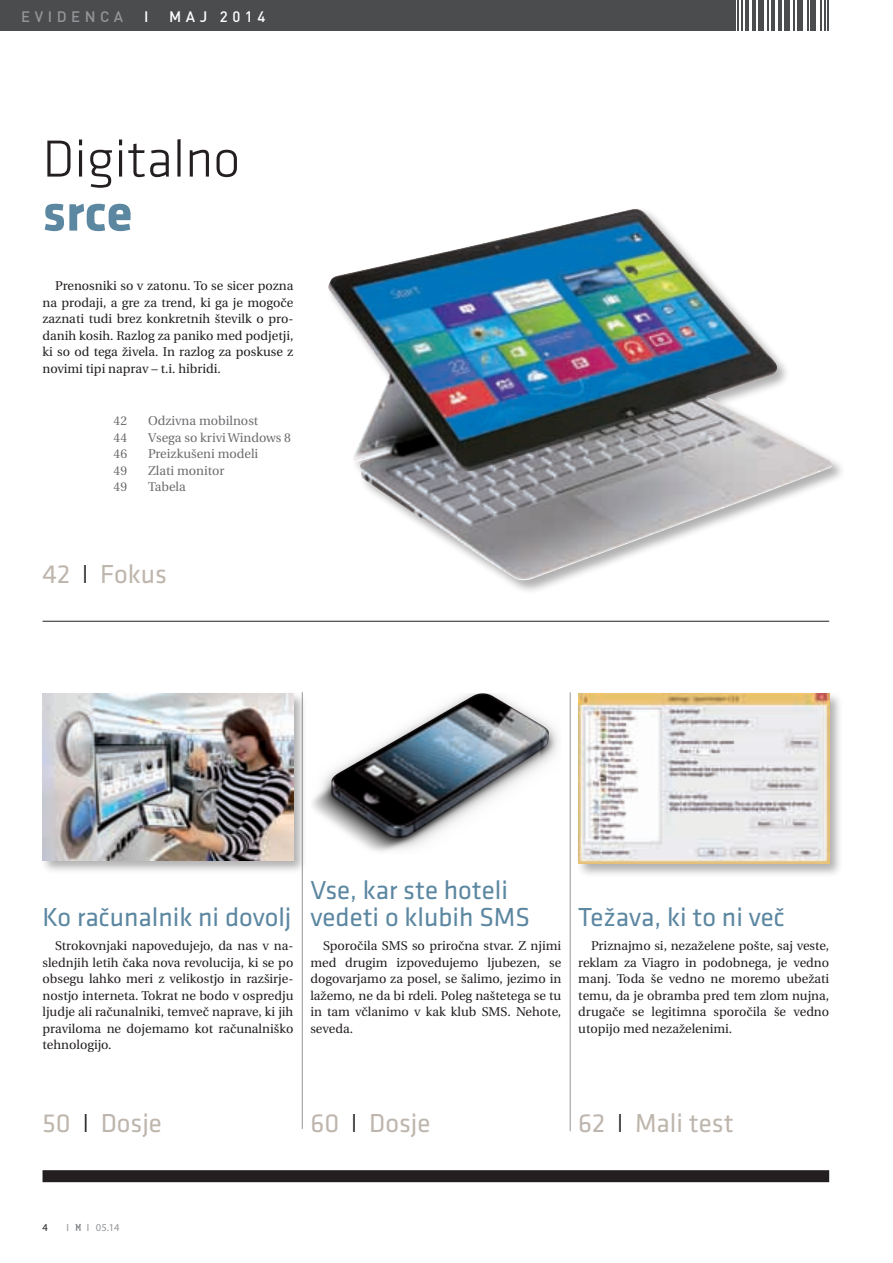
<style>
.page{position:relative;width:893px;height:1263px;background:#fff}
.page>*{position:absolute;margin:0;border:0;box-sizing:border-box;transform-origin:0 0}
.body_utopia{font:300 54px/54px "Klavika Basic";color:#231f20}
.body_utopia-2{font:27px/27px "Klavika Basic";color:#5c87a1}
.novice_www_semibold{font:27px "Klavika Basic";color:#beb6ad}
.pasica_rubrika_DIN{font:500 15px "DIN";letter-spacing:.3em;color:#939598}
.pasica_rubrika_DIN-2{font:500 15px "DIN";letter-spacing:.3em;color:#fff}
.body_utopia_odstavek{font:12.75px/16.5px "Utopia";color:#231f20;text-align:justify}
.kazalo_podnaslovi{font:12.75px "Utopia";color:#6c6d70}
.t1{font:10.5px "Myriad Pro";color:#939598}
.t2{font:10.5px "Myriad Pro";color:#231f20}
.s1{font-weight:700;color:#5c87a1}
.s2{font-weight:300;color:#231f20}
</style>
<div class="page">
<svg style="left:76px;top:1224px;width:5px;height:7px"></svg>
<div style="left:43px;top:1170px;width:786px;height:12px;background:#231f20"></div>
<hr style="left:302px;top:692px;width:1px;height:437px;background:#939598">
<hr style="left:570px;top:692px;width:1px;height:439px;background:#939598">
<div style="left:0;top:0;width:736px;height:31px;background:#4b4c4d"></div>
<hr style="left:737px;top:0;width:2px;height:31px;background:#4b4c4d">
<hr style="left:741px;top:0;width:2px;height:31px;background:#4b4c4d">
<hr style="left:745px;top:0;width:3px;height:31px;background:#4b4c4d">
<hr style="left:752px;top:0;width:4px;height:31px;background:#4b4c4d">
<div style="left:758px;top:0;width:5px;height:31px;background:#4b4c4d"></div>
<hr style="left:767px;top:0;width:2px;height:31px;background:#4b4c4d">
<hr style="left:771px;top:0;width:4px;height:31px;background:#4b4c4d">
<hr style="left:778px;top:0;width:4px;height:31px;background:#4b4c4d">
<div style="left:784px;top:0;width:6px;height:31px;background:#4b4c4d"></div>
<hr style="left:793px;top:0;width:2px;height:31px;background:#4b4c4d">
<div style="left:797px;top:0;width:6px;height:31px;background:#4b4c4d"></div>
<hr style="left:807px;top:0;width:1px;height:31px;background:#4b4c4d">
<div style="left:810px;top:0;width:6px;height:31px;background:#4b4c4d"></div>
<hr style="left:820px;top:0;width:2px;height:31px;background:#4b4c4d">
<hr style="left:823px;top:0;width:2px;height:31px;background:#4b4c4d">
<hr style="left:827px;top:0;width:2px;height:31px;background:#4b4c4d">
<hr style="left:43px;top:621px;width:786px;height:1px;background:#231f20">
<div style="left:40px;top:691px;width:268px;height:183px;background:#231f20;opacity:.35"></div>
<img style="left:43px;top:693px;width:250px;height:167px">
<img style="left:312px;top:693px;width:246px;height:159px">
<div style="left:576px;top:691px;width:267px;height:187px;background:#231f20;opacity:.35"></div>
<img style="left:578px;top:693px;width:251px;height:171px">
<img style="left:328px;top:209px;width:506px;height:373px">
<p class="pasica_rubrika_DIN" style="left:21px;top:7px;width:104px">EVIDENCA</p>
<p class="pasica_rubrika_DIN-2" style="left:144px;top:7px;width:6px">I</p>
<p class="pasica_rubrika_DIN-2" style="left:169px;top:7px;width:98px">MAJ 2014</p>
<p class="body_utopia" style="left:43px;top:131px;width:199px">Digitalno <span class="s1">srce</span></p>
<p class="body_utopia_odstavek" style="left:43px;top:278px;width:252px;text-indent:13px">Prenosniki so v zatonu. To se sicer pozna na prodaji, a gre za trend, ki ga je mogoče zaznati tudi brez konkretnih številk o pro&shy;danih kosih. Razlog za paniko med podjetji, ki so od tega živela. In razlog za poskuse z novimi tipi naprav – t.i. hibridi.</p>
<p class="kazalo_podnaslovi" style="left:114px;top:414px;width:15px">42</p>
<p class="kazalo_podnaslovi" style="left:148px;top:414px;width:112px">Odzivna mobilnost</p>
<p class="kazalo_podnaslovi" style="left:114px;top:430px;width:15px">44</p>
<p class="kazalo_podnaslovi" style="left:148px;top:430px;width:144px">Vsega so krivi Windows 8</p>
<p class="kazalo_podnaslovi" style="left:114px;top:447px;width:15px">46</p>
<p class="kazalo_podnaslovi" style="left:148px;top:447px;width:112px">Preizkušeni modeli</p>
<p class="kazalo_podnaslovi" style="left:114px;top:463px;width:15px">49</p>
<p class="kazalo_podnaslovi" style="left:148px;top:463px;width:78px">Zlati monitor</p>
<p class="kazalo_podnaslovi" style="left:114px;top:480px;width:15px">49</p>
<p class="kazalo_podnaslovi" style="left:148px;top:480px;width:39px">Tabela</p>
<p class="novice_www_semibold" style="left:43px;top:556px;width:126px">42 <span class="s2">I</span> Fokus</p>
<p class="body_utopia-2" style="left:43px;top:903px;width:250px">Ko računalnik ni dovolj</p>
<p class="body_utopia_odstavek" style="left:43px;top:938px;width:252px;text-indent:13px">Strokovnjaki napovedujejo, da nas v na&shy;slednjih letih čaka nova revolucija, ki se po obsegu lahko meri z velikostjo in razširje&shy;nostjo interneta. Tokrat ne bodo v ospredju ljudje ali računalniki, temveč naprave, ki jih praviloma ne dojemamo kot računalniško tehnologijo.</p>
<p class="body_utopia-2" style="left:310px;top:876px;width:221px">Vse, kar ste hoteli vedeti o klubih SMS</p>
<p class="body_utopia_odstavek" style="left:310px;top:938px;width:252px;text-indent:13px">Sporočila SMS so priročna stvar. Z njimi med drugim izpovedujemo ljubezen, se dogovarjamo za posel, se šalimo, jezimo in lažemo, ne da bi rdeli. Poleg naštetega se tu in tam včlanimo v kak klub SMS. Nehote, seveda.</p>
<p class="body_utopia-2" style="left:578px;top:903px;width:208px">Težava, ki to ni več</p>
<p class="body_utopia_odstavek" style="left:578px;top:938px;width:252px;text-indent:13px">Priznajmo si, nezaželene pošte, saj veste, reklam za Viagro in podobnega, je vedno manj. Toda še vedno ne moremo ubežati temu, da je obramba pred tem zlom nujna, drugače se legitimna sporočila še vedno utopijo med nezaželenimi.</p>
<p class="novice_www_semibold" style="left:43px;top:1105px;width:121px">50 <span class="s2">I</span> Dosje</p>
<p class="novice_www_semibold" style="left:311px;top:1105px;width:121px">60 <span class="s2">I</span> Dosje</p>
<p class="novice_www_semibold" style="left:578px;top:1105px;width:157px">62 <span class="s2">I</span> Mali test</p>
<p class="t2" style="left:43px;top:1221px;width:7px">4</p>
<p class="t1" style="left:66px;top:1221px;width:4px">I</p>
<p class="t1" style="left:87px;top:1221px;width:34px">I 05.14</p>
</div>
